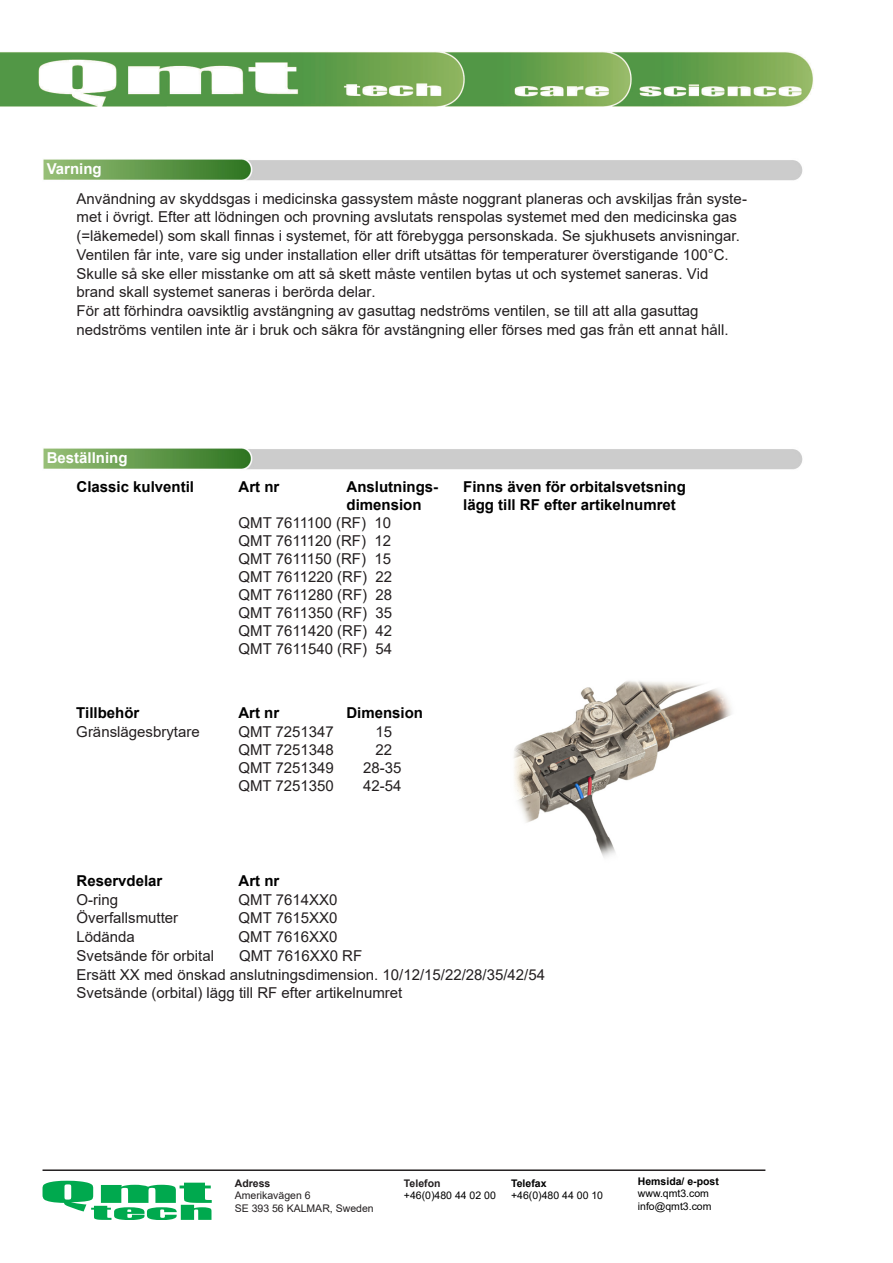
<style>
.page{position:relative;width:893px;height:1263px;background:#fff}
.page>*{position:absolute;margin:0;border:0;box-sizing:border-box;transform-origin:0 0}
.t1{font:15px/18.8px "Arial";color:#231f20}
.t2{font:700 15px "Arial";color:#000}
.t3{font:700 15px "Arial";color:#fff}
.t4{font:10.5px "Arial";color:#000}
.t5{font:10.5px "Arial";color:#231f20}
.t6{font:700 10.5px "Arial";color:#000}
.t7{font:700 10.5px "Arial";color:#231f20}
.s1{font-style:inherit}
</style>
<div class="page">
<img style="left:0;top:51px;width:814px;height:56px">
<hr style="left:43px;top:1169px;width:722px;height:2px;background:#231f20">
<img style="left:43px;top:159px;width:760px;height:22px">
<img style="left:514px;top:681px;width:218px;height:177px">
<img style="left:43px;top:448px;width:760px;height:22px">
<svg style="left:43px;top:1181px;width:169px;height:38px"></svg>
<p class="t3" style="left:47px;top:158px;width:57px">Varning</p>
<p class="t1" style="left:77px;top:189px;width:672px">Användning av skyddsgas i medicinska gassystem måste noggrant planeras och avskiljas från syste&shy;met i övrigt. Efter att lödningen och provning avslutats renspolas systemet med den medicinska gas (=läkemedel) som skall finnas i systemet, för att förebygga personskada. Se sjukhusets anvisningar.<br>Ventilen får inte, vare sig under installation eller drift utsättas för temperaturer överstigande 100°C.<br>Skulle så ske eller misstanke om att så skett måste ventilen bytas ut och systemet saneras. Vid brand skall systemet saneras i berörda delar.<br><span class="s1">För att förhindra oavsiktlig avstängning av gasuttag nedströms ventilen, se till att alla gasuttag nedströms ventilen inte är i bruk och säkra för avstängning eller förses med gas från ett annat håll.</span></p>
<p class="t3" style="left:47px;top:447px;width:82px">Beställning</p>
<p class="t2" style="left:77px;top:476px;width:119px">Classic kulventil</p>
<p class="t2" style="left:239px;top:476px;width:42px">Art nr</p>
<p class="t2" style="left:347px;top:476px;width:93px">Anslutnings-</p>
<p class="t2" style="left:463px;top:476px;width:224px">Finns även för orbitalsvetsning</p>
<p class="t2" style="left:347px;top:494px;width:77px">dimension</p>
<p class="t2" style="left:463px;top:494px;width:214px">lägg till RF efter artikelnumret</p>
<p class="t1" style="left:239px;top:513px;width:154px">QMT 7611100 (RF) 10</p>
<p class="t1" style="left:239px;top:531px;width:154px">QMT 7611120 (RF) 12</p>
<p class="t1" style="left:239px;top:549px;width:154px">QMT 7611150 (RF) 15</p>
<p class="t1" style="left:239px;top:567px;width:155px">QMT 7611220 (RF) 22</p>
<p class="t1" style="left:239px;top:585px;width:155px">QMT 7611280 (RF) 28</p>
<p class="t1" style="left:239px;top:603px;width:155px">QMT 7611350 (RF) 35</p>
<p class="t1" style="left:239px;top:621px;width:155px">QMT 7611420 (RF) 42</p>
<p class="t1" style="left:239px;top:639px;width:155px">QMT 7611540 (RF) 54</p>
<p class="t2" style="left:76px;top:702px;width:65px">Tillbehör</p>
<p class="t2" style="left:238px;top:702px;width:42px">Art nr</p>
<p class="t2" style="left:346px;top:702px;width:78px">Dimension</p>
<p class="t1" style="left:76px;top:722px;width:125px">Gränslägesbrytare</p>
<p class="t1" style="left:238px;top:722px;width:97px">QMT 7251347</p>
<p class="t1" style="left:376px;top:722px;width:18px">15</p>
<p class="t1" style="left:238px;top:741px;width:97px">QMT 7251348</p>
<p class="t1" style="left:376px;top:741px;width:18px">22</p>
<p class="t1" style="left:238px;top:759px;width:97px">QMT 7251349</p>
<p class="t1" style="left:363px;top:759px;width:40px">28-35</p>
<p class="t1" style="left:238px;top:777px;width:97px">QMT 7251350</p>
<p class="t1" style="left:363px;top:777px;width:40px">42-54</p>
<p class="t2" style="left:77px;top:870px;width:87px">Reservdelar</p>
<p class="t2" style="left:239px;top:870px;width:42px">Art nr</p>
<p class="t1" style="left:77px;top:890px;width:43px">O-ring</p>
<p class="t1" style="left:239px;top:890px;width:100px">QMT 7614XX0</p>
<p class="t1" style="left:77px;top:909px;width:103px">Överfallsmutter</p>
<p class="t1" style="left:239px;top:909px;width:100px">QMT 7615XX0</p>
<p class="t1" style="left:77px;top:927px;width:60px">Lödända</p>
<p class="t1" style="left:239px;top:927px;width:100px">QMT 7616XX0</p>
<p class="t1" style="left:77px;top:946px;width:139px">Svetsände för orbital</p>
<p class="t1" style="left:239px;top:946px;width:125px">QMT 7616XX0 RF</p>
<p class="t1" style="left:77px;top:965px;width:470px">Ersätt XX med önskad anslutningsdimension. 10/12/15/22/28/35/42/54</p>
<p class="t1" style="left:77px;top:984px;width:327px">Svetsände (orbital) lägg till RF efter artikelnumret</p>
<p class="t7" style="left:235px;top:1175px;width:37px">Adress</p>
<p class="t5" style="left:235px;top:1188px;width:77px">Amerikavägen 6</p>
<p class="t5" style="left:235px;top:1201px;width:140px">SE 393 56 KALMAR, Sweden</p>
<p class="t7" style="left:404px;top:1175px;width:38px">Telefon</p>
<p class="t4" style="left:404px;top:1188px;width:93px">+46(0)480 44 02 00</p>
<p class="t6" style="left:511px;top:1175px;width:37px">Telefax</p>
<p class="t4" style="left:511px;top:1188px;width:93px">+46(0)480 44 00 10</p>
<p class="t6" style="left:638px;top:1173px;width:83px">Hemsida/ e-post</p>
<p class="t4" style="left:638px;top:1186px;width:73px">www.qmt3.com</p>
<p class="t4" style="left:638px;top:1199px;width:75px">info@qmt3.com</p>
</div>
